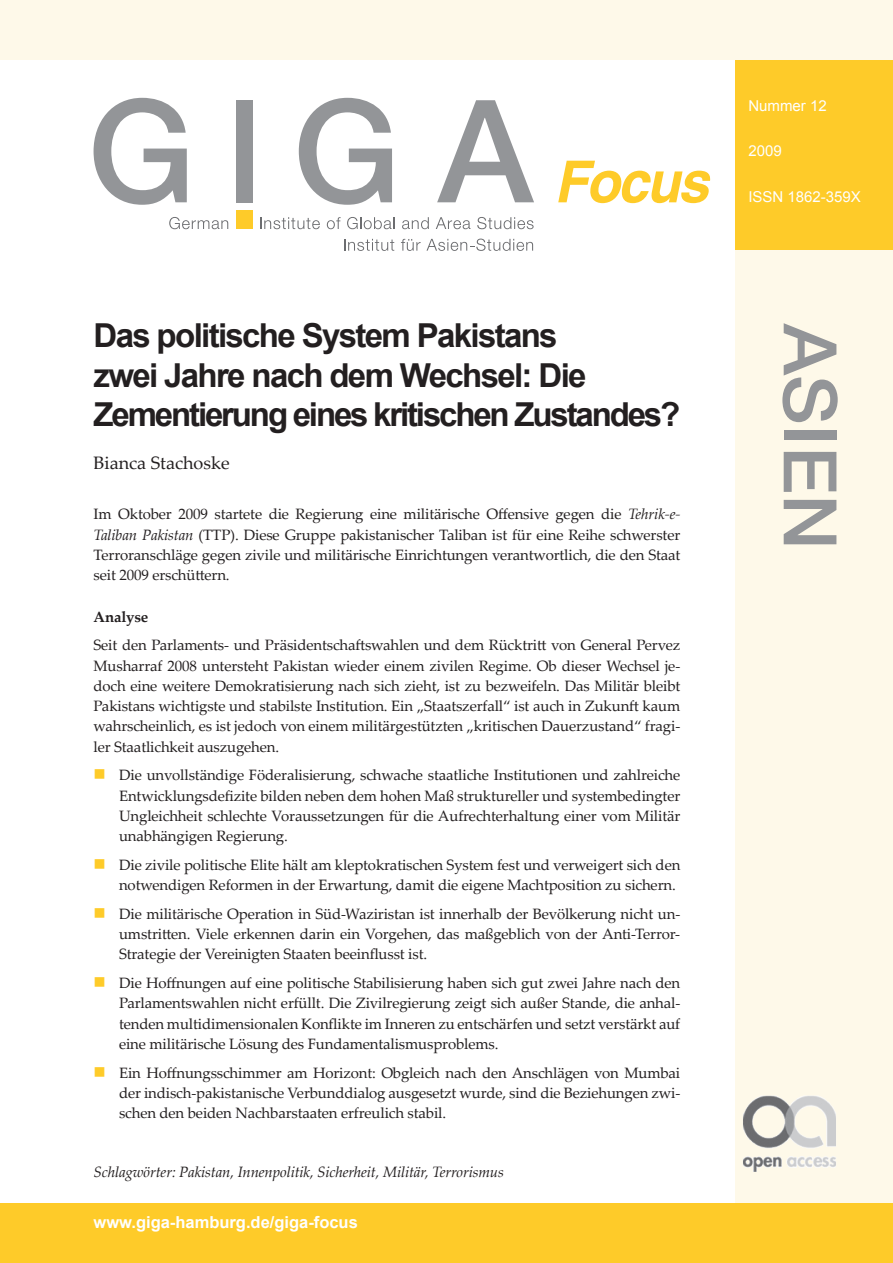
<style>
.page{position:relative;width:893px;height:1263px;background:#fff}
.page>*{position:absolute;margin:0;border:0;box-sizing:border-box;transform-origin:0 0}
.t1{font:700 33px/39.6px "Arial";letter-spacing:-.05em;color:#231f20}
.t2{font:18px "Palatino Linotype";color:#231f20}
.t3{font:700 16.5px "Arial";color:#fff}
.t4{font:16.5px "Wingdings";color:#fecb29}
.t5{font:15px/20.2px "Palatino Linotype";letter-spacing:-.01em;color:#231f20;text-align:justify}
.t6{font:italic 15px "Palatino Linotype";letter-spacing:-.01em;color:#231f20}
.t7{font:15px "Arial";color:#fff}
.t8{font:700 15px "Palatino Linotype";letter-spacing:-.01em;color:#231f20}
.s1{font-style:italic}
</style>
<div class="page">
<div style="left:736px;top:60px;width:157px;height:207px;background:#fecb29"></div>
<div style="left:736px;top:251px;width:157px;height:1012px;background:#fef9e9"></div>
<div style="left:0;top:1203px;width:893px;height:60px;background:#fecb29"></div>
<div style="left:0;top:0;width:893px;height:60px;background:#fef9e9"></div>
<svg style="left:782px;top:323px;width:56px;height:99px"></svg>
<div style="left:784px;top:430px;width:52px;height:10px;background:#939598"></div>
<svg style="left:784px;top:452px;width:52px;height:40px"></svg>
<svg style="left:784px;top:500px;width:52px;height:44px"></svg>
<svg style="left:344px;top:239px;width:50px;height:12px"></svg>
<svg style="left:401px;top:239px;width:132px;height:12px"></svg>
<svg style="left:169px;top:217px;width:59px;height:12px"></svg>
<svg style="left:260px;top:217px;width:60px;height:12px"></svg>
<svg style="left:327px;top:217px;width:14px;height:12px"></svg>
<svg style="left:347px;top:217px;width:47px;height:12px"></svg>
<svg style="left:402px;top:217px;width:27px;height:12px"></svg>
<svg style="left:436px;top:217px;width:34px;height:12px"></svg>
<svg style="left:477px;top:217px;width:57px;height:12px"></svg>
<div style="left:236px;top:100px;width:17px;height:102px;background:#939598"></div>
<svg style="left:94px;top:98px;width:93px;height:107px"></svg>
<svg style="left:299px;top:98px;width:93px;height:107px"></svg>
<svg style="left:437px;top:100px;width:97px;height:102px"></svg>
<div style="left:236px;top:211px;width:17px;height:18px;background:#fecb29"></div>
<svg style="left:558px;top:161px;width:153px;height:42px"></svg>
<img style="left:743px;top:1095px;width:93px;height:77px">
<h1 class="t1" style="left:94px;top:317px;width:588px">Das politische System Pakistans<br>zwei Jahre nach dem Wechsel: Die<br>Zementierung eines kritischen Zustandes?</h1>
<p class="t2" style="left:94px;top:450px;width:138px">Bianca Stachoske</p>
<p class="t5" style="left:94px;top:503px;width:588px">Im Oktober 2009 startete die Regierung eine militärische Offensive gegen die <span class="s1">Tehrik-e-Taliban Pakistan</span> (TTP). Diese Gruppe pakistanischer Taliban ist für eine Reihe schwerster Terroranschläge gegen zivile und militärische Einrichtungen verantwortlich, die den Staat seit 2009 erschüttern.</p>
<p class="t8" style="left:94px;top:606px;width:56px">Analyse</p>
<p class="t5" style="left:94px;top:634px;width:588px">Seit den Parlaments- und Präsidentschaftswahlen und dem Rücktritt von General Pervez Musharraf 2008 untersteht Pakistan wieder einem zivilen Regime. Ob dieser Wechsel je&shy;doch eine weitere Demokratisierung nach sich zieht, ist zu bezweifeln. Das Militär bleibt Pakistans wichtigste und stabilste Institution. Ein „Staatszerfall“ ist auch in Zukunft kaum wahrscheinlich, es ist jedoch von einem militärgestützten „kritischen Dauerzustand“ fragi&shy;ler Staatlichkeit auszugehen.</p>
<p class="t5" style="left:119px;top:764px;width:563px">Die unvollständige Föderalisierung, schwache staatliche Institutionen und zahlreiche Entwicklungsdefizite bilden neben dem hohen Maß struktureller und systembedingter Ungleichheit schlechte Voraussetzungen für die Aufrechterhaltung einer vom Militär unabhängigen Regierung.</p>
<p class="t5" style="left:119px;top:854px;width:563px">Die zivile politische Elite hält am kleptokratischen System fest und verweigert sich den notwendigen Reformen in der Erwartung, damit die eigene Machtposition zu sichern.</p>
<p class="t5" style="left:119px;top:903px;width:563px">Die militärische Operation in Süd-Waziristan ist innerhalb der Bevölkerung nicht un&shy;umstritten. Viele erkennen darin ein Vorgehen, das maßgeblich von der Anti-Terror-Strategie der Vereinigten Staaten beeinflusst ist.</p>
<p class="t5" style="left:119px;top:972px;width:563px">Die Hoffnungen auf eine politische Stabilisierung haben sich gut zwei Jahre nach den Parlamentswahlen nicht erfüllt. Die Zivilregierung zeigt sich außer Stande, die anhal&shy;tenden multidimensionalen Konflikte im Inneren zu entschärfen und setzt verstärkt auf eine militärische Lösung des Fundamentalismusproblems.</p>
<p class="t5" style="left:119px;top:1062px;width:563px">Ein Hoffnungsschimmer am Horizont: Obgleich nach den Anschlägen von Mumbai der indisch-pakistanische Verbunddialog ausgesetzt wurde, sind die Beziehungen zwi&shy;schen den beiden Nachbarstaaten erfreulich stabil.</p>
<p class="t4" style="left:94px;top:765px;width:14px">■</p>
<p class="t4" style="left:94px;top:855px;width:14px">■</p>
<p class="t4" style="left:94px;top:904px;width:14px">■</p>
<p class="t4" style="left:94px;top:973px;width:14px">■</p>
<p class="t4" style="left:94px;top:1063px;width:14px">■</p>
<p class="t6" style="left:94px;top:1161px;width:412px">Schlagwörter: Pakistan, Innenpolitik, Sicherheit, Militär, Terrorismus</p>
<p class="t3" style="left:94px;top:1211px;width:266px">www.giga-hamburg.de/giga-focus</p>
<p class="t7" style="left:748px;top:96px;width:80px">Nummer 12</p>
<p class="t7" style="left:748px;top:141px;width:35px">2009</p>
<p class="t7" style="left:748px;top:187px;width:114px">ISSN 1862-359X</p>
</div>
